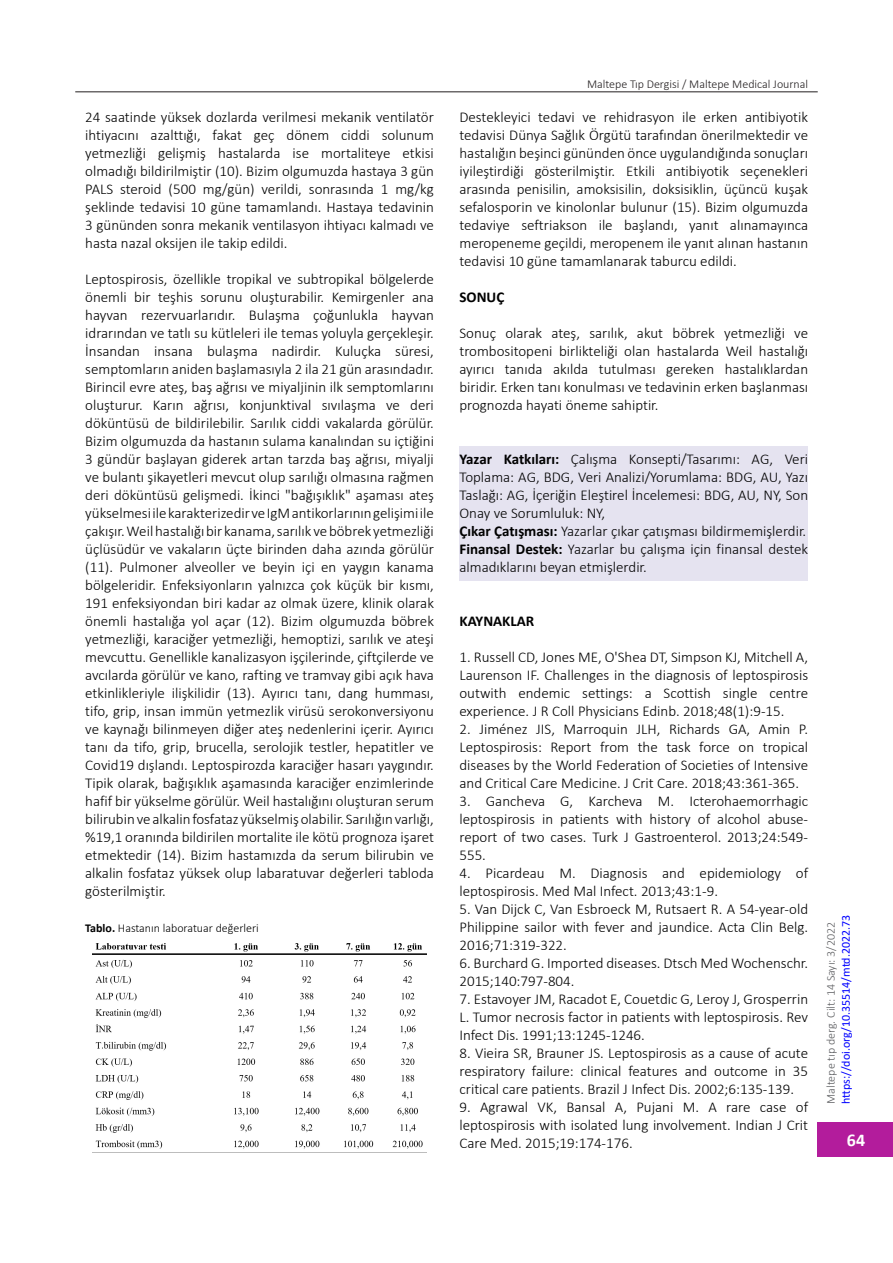
<style>
.page{position:relative;width:893px;height:1263px;background:#fff}
.page>*{position:absolute;margin:0;border:0;box-sizing:border-box;transform-origin:0 0}
.t1{font:700 18px "Calibri";color:#fff}
.t2{font:300 15px/18px "Calibri";color:#000;text-align:justify}
.t3{font:700 15px "Calibri";color:#000}
.t4{font:300 12px "Calibri";color:#231f20}
.t5{font:12px "Calibri";color:#00f}
.t6{font:300 12px "Calibri";color:#5a5b5e}
.t7{font:300 12px "Calibri";color:#000}
.s1{font-weight:700}
</style>
<div class="page">
<div style="left:818px;top:1122px;width:75px;height:34px;background:#b31c9c"></div>
<div style="left:459px;top:446px;width:349px;height:135px;background:#e5e3f0"></div>
<hr style="left:75px;top:91px;width:743px;height:1px;background:#231f20">
<img style="left:92px;top:943px;width:335px;height:206px">
<p class="t2" style="left:85px;top:108px;width:350px">24 saatinde yüksek dozlarda verilmesi mekanik ventilatör ihtiyacını azalttığı, fakat geç dönem ciddi solunum yetmezliği gelişmiş hastalarda ise mortaliteye etkisi olmadığı bildirilmiştir (10). Bizim olgumuzda hastaya 3 gün PALS steroid (500 mg/gün) verildi, sonrasında 1 mg/kg şeklinde tedavisi 10 güne tamamlandı. Hastaya tedavinin 3 gününden sonra mekanik ventilasyon ihtiyacı kalmadı ve hasta nazal oksijen ile takip edildi.</p>
<p class="t2" style="left:85px;top:270px;width:350px">Leptospirosis, özellikle tropikal ve subtropikal bölgelerde önemli bir teşhis sorunu oluşturabilir. Kemirgenler ana hayvan rezervuarlarıdır. Bulaşma çoğunlukla hayvan idrarından ve tatlı su kütleleri ile temas yoluyla gerçekleşir.<br>İnsandan insana bulaşma nadirdir. Kuluçka süresi, semptomların aniden başlamasıyla 2 ila 21 gün arasındadır.<br>Birincil evre ateş, baş ağrısı ve miyaljinin ilk semptomlarını oluşturur. Karın ağrısı, konjunktival sıvılaşma ve deri döküntüsü de bildirilebilir. Sarılık ciddi vakalarda görülür.<br>Bizim olgumuzda da hastanın sulama kanalından su içtiğini 3 gündür başlayan giderek artan tarzda baş ağrısı, miyalji ve bulantı şikayetleri mevcut olup sarılığı olmasına rağmen deri döküntüsü gelişmedi. İkinci "bağışıklık" aşaması ateş yükselmesi ile karakterizedir ve IgM antikorlarının gelişimi ile çakışır. Weil hastalığı bir kanama, sarılık ve böbrek yetmezliği üçlüsüdür ve vakaların üçte birinden daha azında görülür (11). Pulmoner alveoller ve beyin içi en yaygın kanama bölgeleridir. Enfeksiyonların yalnızca çok küçük bir kısmı, 191 enfeksiyondan biri kadar az olmak üzere, klinik olarak önemli hastalığa yol açar (12). Bizim olgumuzda böbrek yetmezliği, karaciğer yetmezliği, hemoptizi, sarılık ve ateşi mevcuttu. Genellikle kanalizasyon işçilerinde, çiftçilerde ve avcılarda görülür ve kano, rafting ve tramvay gibi açık hava etkinlikleriyle ilişkilidir (13). Ayırıcı tanı, dang humması, tifo, grip, insan immün yetmezlik virüsü serokonversiyonu ve kaynağı bilinmeyen diğer ateş nedenlerini içerir. Ayırıcı tanı da tifo, grip, brucella, serolojik testler, hepatitler ve Covid19 dışlandı. Leptospirozda karaciğer hasarı yaygındır.<br>Tipik olarak, bağışıklık aşamasında karaciğer enzimlerinde hafif bir yükselme görülür. Weil hastalığını oluşturan serum bilirubin ve alkalin fosfataz yükselmiş olabilir. Sarılığın varlığı, %19,1 oranında bildirilen mortalite ile kötü prognoza işaret etmektedir (14). Bizim hastamızda da serum bilirubin ve alkalin fosfataz yüksek olup labaratuvar değerleri tabloda gösterilmiştir.</p>
<p class="t7" style="left:85px;top:920px;width:175px"><span class="s1">Tablo.</span> Hastanın laboratuar değerleri</p>
<p class="t4" style="left:587px;top:76px;width:223px">Maltepe Tıp Dergisi / Maltepe Medical Journal</p>
<p class="t2" style="left:459px;top:108px;width:350px">Destekleyici tedavi ve rehidrasyon ile erken antibiyotik tedavisi Dünya Sağlık Örgütü tarafından önerilmektedir ve hastalığın beşinci gününden önce uygulandığında sonuçları iyileştirdiği gösterilmiştir. Etkili antibiyotik seçenekleri arasında penisilin, amoksisilin, doksisiklin, üçüncü kuşak sefalosporin ve kinolonlar bulunur (15). Bizim olgumuzda tedaviye seftriakson ile başlandı, yanıt alınamayınca meropeneme geçildi, meropenem ile yanıt alınan hastanın tedavisi 10 güne tamamlanarak taburcu edildi.</p>
<p class="t3" style="left:459px;top:286px;width:46px">SONUÇ</p>
<p class="t2" style="left:459px;top:324px;width:350px">Sonuç olarak ateş, sarılık, akut böbrek yetmezliği ve trombositopeni birlikteliği olan hastalarda Weil hastalığı ayırıcı tanıda akılda tutulması gereken hastalıklardan biridir. Erken tanı konulması ve tedavinin erken başlanması prognozda hayati öneme sahiptir.</p>
<p class="t2" style="left:459px;top:450px;width:350px"><span class="s1">Yazar Katkıları:</span> Çalışma Konsepti/Tasarımı: AG, Veri Toplama: AG, BDG, Veri Analizi/Yorumlama: BDG, AU, Yazı Taslağı: AG, İçeriğin Eleştirel İncelemesi: BDG, AU, NY, Son Onay ve Sorumluluk: NY,</p>
<p class="t2" style="left:459px;top:522px;width:348px"><span class="s1">Çıkar Çatışması:</span> Yazarlar çıkar çatışması bildirmemişlerdir.</p>
<p class="t2" style="left:459px;top:540px;width:350px"><span class="s1">Finansal Destek:</span> Yazarlar bu çalışma için finansal destek almadıklarını beyan etmişlerdir.</p>
<p class="t3" style="left:459px;top:610px;width:76px">KAYNAKLAR</p>
<p class="t2" style="left:459px;top:648px;width:350px">1. Russell CD, Jones ME, O'Shea DT, Simpson KJ, Mitchell A, Laurenson IF. Challenges in the diagnosis of leptospirosis outwith endemic settings: a Scottish single centre experience. J R Coll Physicians Edinb. 2018;48(1):9-15.</p>
<p class="t2" style="left:459px;top:720px;width:350px">2. Jiménez JIS, Marroquin JLH, Richards GA, Amin P.<br>Leptospirosis: Report from the task force on tropical diseases by the World Federation of Societies of Intensive and Critical Care Medicine. J Crit Care. 2018;43:361-365.</p>
<p class="t2" style="left:459px;top:792px;width:350px">3. Gancheva G, Karcheva M. Icterohaemorrhagic leptospirosis in patients with history of alcohol abuse&shy;report of two cases. Turk J Gastroenterol. 2013;24:549- 555.</p>
<p class="t2" style="left:459px;top:864px;width:350px">4. Picardeau M. Diagnosis and epidemiology of leptospirosis. Med Mal Infect. 2013;43:1-9.</p>
<p class="t2" style="left:459px;top:900px;width:350px">5. Van Dijck C, Van Esbroeck M, Rutsaert R. A 54-year-old Philippine sailor with fever and jaundice. Acta Clin Belg.<br>2016;71:319-322.</p>
<p class="t2" style="left:459px;top:954px;width:350px">6. Burchard G. Imported diseases. Dtsch Med Wochenschr.<br>2015;140:797-804.</p>
<p class="t2" style="left:459px;top:990px;width:350px">7. Estavoyer JM, Racadot E, Couetdic G, Leroy J, Grosperrin L. Tumor necrosis factor in patients with leptospirosis. Rev Infect Dis. 1991;13:1245‑1246.</p>
<p class="t2" style="left:459px;top:1044px;width:350px">8. Vieira SR, Brauner JS. Leptospirosis as a cause of acute respiratory failure: clinical features and outcome in 35 critical care patients. Brazil J Infect Dis. 2002;6:135-139.</p>
<p class="t2" style="left:459px;top:1098px;width:350px">9. Agrawal VK, Bansal A, Pujani M. A rare case of leptospirosis with isolated lung involvement. Indian J Crit Care Med. 2015;19:174-176.</p>
<p class="t6" style="left:823px;top:1104px;width:183px;rotate:-90deg">Maltepe tıp derg. Cilt: 14 Sayı: 3/2022</p>
<p class="t5" style="left:837px;top:1104px;width:191px;rotate:-90deg">https://doi.org/10.35514/mtd.2022.73</p>
<p class="t1" style="left:847px;top:1127px;width:20px">64</p>
</div>
